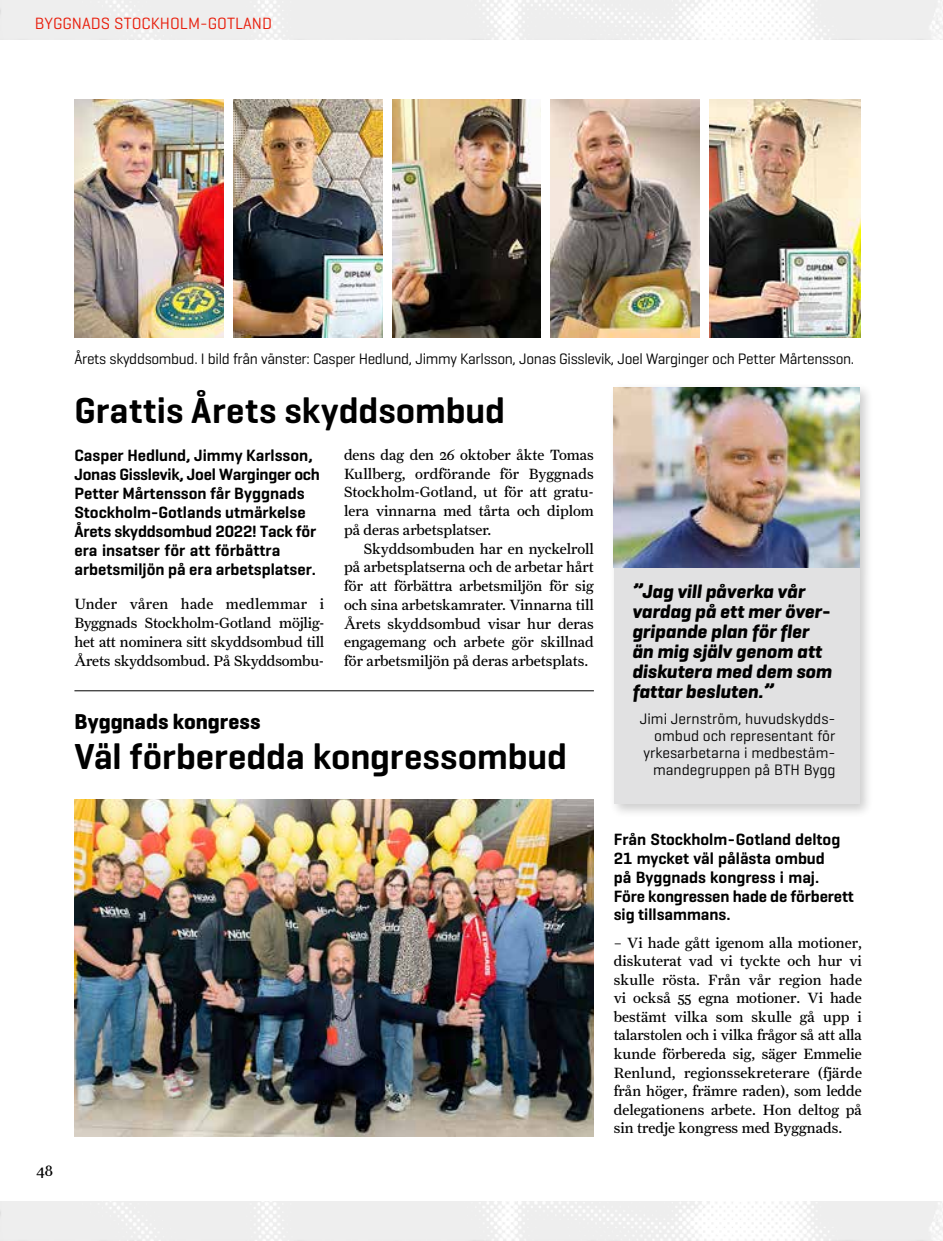
<style>
.page{position:relative;width:943px;height:1241px;background:#fff}
.page>*{position:absolute;margin:0;border:0;box-sizing:border-box;transform-origin:0 0}
.t1{font:600 36.75px "Geogrotesque";color:#000}
.t2{font:700 21.88px "Geogrotesque";color:#000}
.t3{font:italic 700 19.25px/20.1px "Geogrotesque";color:#000}
.t4{font:600 16.62px/19.1px "Geogrotesque";color:#000}
.t5{font:16.62px "Geogrotesque";color:#e81d0b}
.t6{font:15.75px "Farnham Text";color:#000}
.t7{font:15.4px "Geogrotesque";letter-spacing:-.02em;color:#000}
.t8{font:15.4px/17px "Geogrotesque";color:#000;text-align:right}
.t9{font:14.88px/18.7px "Farnham Text";color:#000;text-align:justify}
</style>
<div class="page">
<hr style="left:74px;top:690px;width:520px;height:1px;background:#000">
<img style="left:74px;top:799px;width:520px;height:337px">
<div style="left:609px;top:382px;width:265px;height:436px;background:#000;opacity:.2"></div>
<div style="left:613px;top:387px;width:246px;height:417px;background:#e1e1e2"></div>
<img style="left:613px;top:387px;width:246px;height:180px">
<img style="left:74px;top:99px;width:149px;height:238px">
<img style="left:233px;top:99px;width:149px;height:238px">
<img style="left:392px;top:99px;width:149px;height:238px">
<img style="left:551px;top:99px;width:148px;height:238px">
<img style="left:709px;top:99px;width:151px;height:238px">
<p class="t5" style="left:35px;top:13px;width:239px">BYGGNADS STOCKHOLM-GOTLAND</p>
<p class="t7" style="left:74px;top:349px;width:781px">Årets skyddsombud. I bild från vänster: Casper Hedlund, Jimmy Karlsson, Jonas Gisslevik, Joel Warginger och Petter Mårtensson.</p>
<p class="t6" style="left:36px;top:1160px;width:18px">48</p>
<h1 class="t1" style="left:74px;top:388px;width:432px">Grattis Årets skyddsombud</h1>
<p class="t4" style="left:74px;top:445px;width:247px">Casper Hedlund, Jimmy Karlsson, Jonas Gisslevik, Joel Warginger och Petter Mårtensson får Byggnads Stockholm-Gotlands utmärkelse Årets skyddsombud 2022! Tack för era insatser för att förbättra arbetsmiljön på era arbetsplatser.</p>
<p class="t9" style="left:74px;top:594px;width:251px">Under våren hade medlemmar i Byggnads Stockholm-Gotland möjlig&shy;het att nominera sitt skyddsombud till Årets skyddsombud. På Skyddsombu-</p>
<p class="t9" style="left:344px;top:445px;width:251px">dens dag den 26 oktober åkte Tomas Kullberg, ordförande för Byggnads Stockholm-Gotland, ut för att gratu&shy;lera vinnarna med tårta och diplom på deras arbetsplatser.</p>
<p class="t9" style="left:344px;top:539px;width:251px;text-indent:20px">Skyddsombuden har en nyckelroll på arbetsplatserna och de arbetar hårt för att förbättra arbetsmiljön för sig och sina arbetskamrater. Vinnarna till Årets skyddsombud visar hur deras engagemang och arbete gör skillnad för arbetsmiljön på deras arbetsplats.</p>
<h2 class="t2" style="left:74px;top:708px;width:188px">Byggnads kongress</h2>
<h1 class="t1" style="left:74px;top:733px;width:494px">Väl förberedda kongressombud</h1>
<p class="t3" style="left:632px;top:581px;width:201px">”Jag vill påverka vår vardag på ett mer över&shy;gripande plan för fler än mig själv genom att diskutera med dem som fattar besluten.”</p>
<p class="t8" style="left:639px;top:709px;width:197px">Jimi Jernström, huvudskydds&shy;ombud och representant för yrkesarbetarna i medbestäm&shy;mandegruppen på BTH Bygg</p>
<p class="t4" style="left:613px;top:829px;width:242px">Från Stockholm-Gotland deltog<br>21 mycket väl pålästa ombud<br>på Byggnads kongress i maj.<br>Före kongressen hade de förberett sig tillsammans.</p>
<p class="t9" style="left:613px;top:932px;width:250px">– Vi hade gått igenom alla motioner, diskuterat vad vi tyckte och hur vi skulle rösta. Från vår region hade vi också 55 egna motioner. Vi hade bestämt vilka som skulle gå upp i talarstolen och i vilka frågor så att alla kunde förbereda sig, säger Emmelie Renlund, regionssekreterare (fjärde från höger, främre raden), som ledde delegationens arbete. Hon deltog på sin tredje kongress med Byggnads.</p>
</div>
